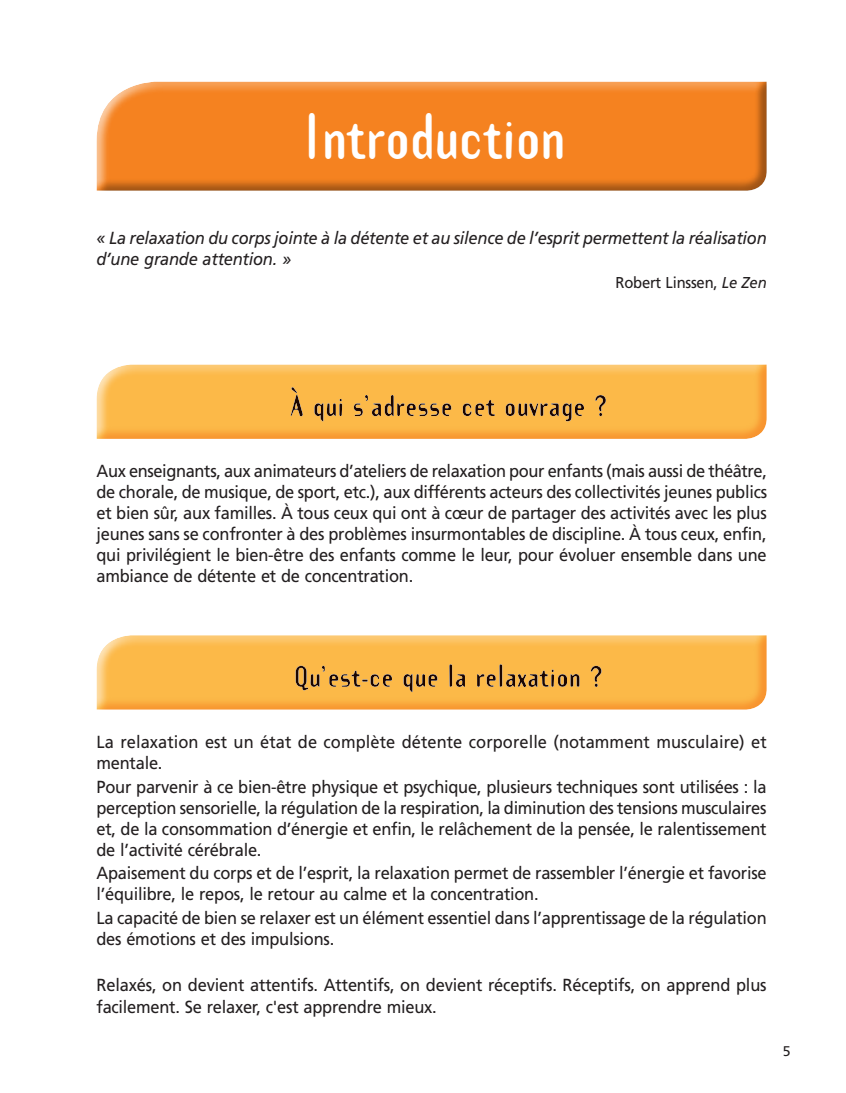
<style>
.page{position:relative;width:846px;height:1093px;background:#fff}
.page>*{position:absolute;margin:0;border:0;box-sizing:border-box;transform-origin:0 0}
.t1{font:700 57.75px "Template Gothic";color:#fff;scale:.85 1}
.t2{font:17.5px/21px "Frutiger LT Std";letter-spacing:-.015em;color:#231f20;scale:.94 1}
.t3{font:italic 17.5px/21px "Frutiger LT Std";letter-spacing:-.015em;color:#231f20;scale:.94 1}
.t4{font:17.5px/21px "Frutiger LT Std";letter-spacing:.005em;color:#231f20;scale:.94 1}
.t5{font:15.75px "Frutiger LT Std";letter-spacing:-.015em;color:#231f20;scale:.94 1}
.t6{font:14px "Frutiger LT Std";color:#231f20}
.s1{font-style:italic}
</style>
<div class="page">
<div style="left:93px;top:80px;width:673px;height:112px;background:#231f20;opacity:.4"></div>
<div style="left:93px;top:361px;width:673px;height:79px;background:#f58220;opacity:.4"></div>
<div style="left:93px;top:632px;width:673px;height:78px;background:#f58220;opacity:.4"></div>
<h1 class="t1" style="left:302px;top:96px;width:310px">Introduction</h1>
<p class="t3" style="left:96px;top:227px;width:714px">« La relaxation du corps jointe à la détente et au silence de l’esprit permettent la réalisation d’une grande attention. »</p>
<p class="t5" style="left:615px;top:273px;width:162px">Robert Linssen, <span class="s1">Le Zen</span></p>
<p class="t2" style="left:96px;top:461px;width:714px;text-align:justify">Aux enseignants, aux animateurs d’ateliers de relaxation pour enfants (mais aussi de théâtre, de chorale, de musique, de sport, etc.), aux différents acteurs des collectivités jeunes publics et bien sûr, aux familles. À tous ceux qui ont à cœur de partager des activités avec les plus jeunes sans se confronter à des problèmes insurmontables de discipline. À tous ceux, enfin, qui privilégient le bien-être des enfants comme le leur, pour évoluer ensemble dans une ambiance de détente et de concentration.</p>
<p class="t4" style="left:96px;top:731px;width:714px">La relaxation est un état de complète détente corporelle (notamment musculaire) et mentale.</p>
<p class="t2" style="left:96px;top:776px;width:714px;text-align:justify">Pour parvenir à ce bien-être physique et psychique, plusieurs techniques sont utilisées : la perception sensorielle, la régulation de la respiration, la diminution des tensions musculaires et, de la consommation d’énergie et enfin, le relâchement de la pensée, le ralentissement de l’activité cérébrale.</p>
<p class="t2" style="left:96px;top:862px;width:714px">Apaisement du corps et de l’esprit, la relaxation permet de rassembler l’énergie et favorise l’équilibre, le repos, le retour au calme et la concentration.</p>
<p class="t2" style="left:96px;top:907px;width:714px">La capacité de bien se relaxer est un élément essentiel dans l’apprentissage de la régulation des émotions et des impulsions.</p>
<p class="t2" style="left:96px;top:975px;width:714px">Relaxés, on devient attentifs. Attentifs, on devient réceptifs. Réceptifs, on apprend plus facilement. Se relaxer, c'est apprendre mieux.</p>
<p class="t6" style="left:782px;top:1043px;width:9px">5</p>
</div>
